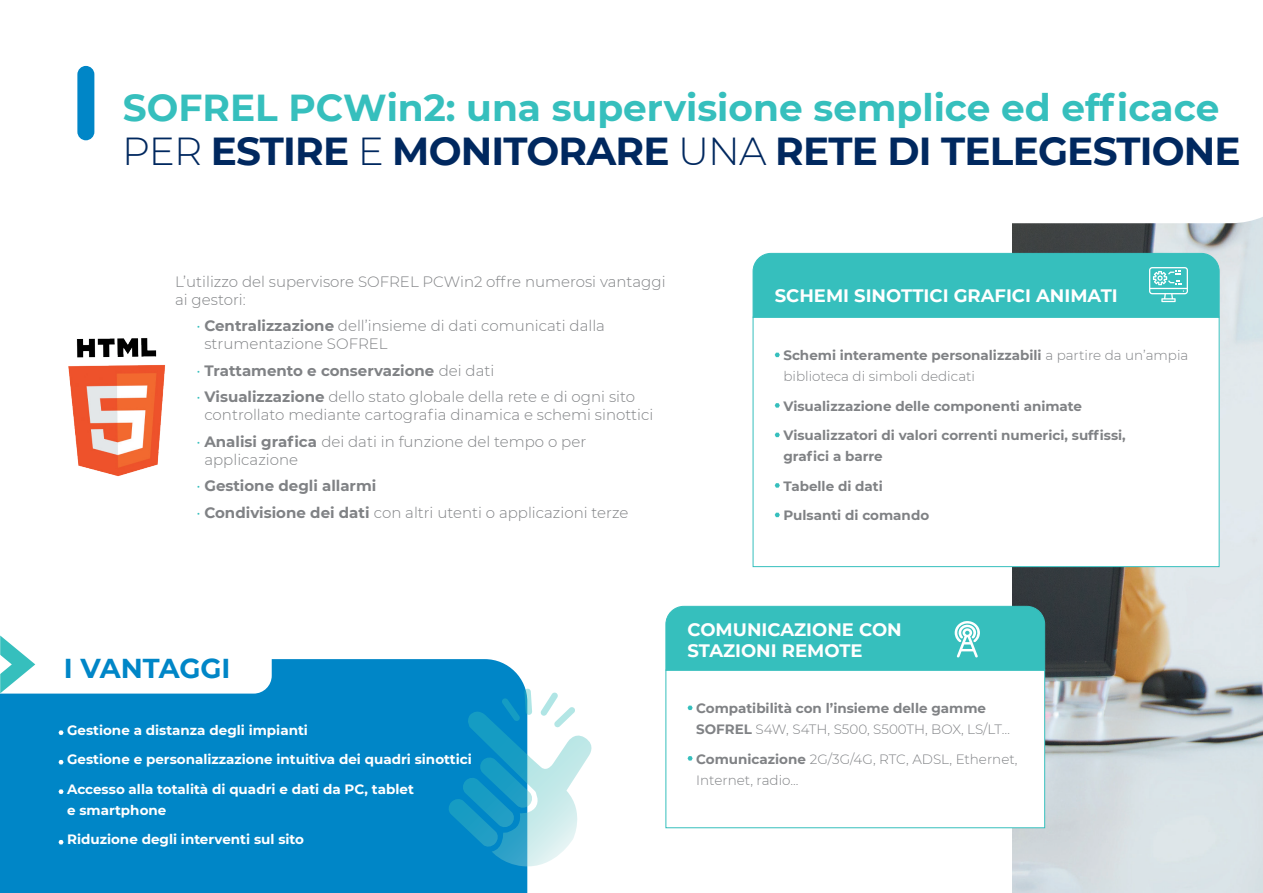
<style>
.page{position:relative;width:1263px;height:893px;background:#fff}
.page>*{position:absolute;margin:0;border:0;box-sizing:border-box;transform-origin:0 0}
.t1{font:700 39px "Montserrat";letter-spacing:-.02em;color:#00285f}
.t2{font:700 37.5px "Montserrat";color:#36bfbd}
.t3{font:700 27.3px "Montserrat";color:#0086c7}
.t4{font:700 18px/21px "Montserrat";color:#fff}
.t5{font:300 15px/18px "Montserrat";color:#808285}
.t6{font:700 15px "Montserrat";color:#808285}
.t7{font:700 13.5px/29.5px "Montserrat";color:#808285}
.t8{font:700 13.5px/29.5px "Montserrat";color:#fff}
.t9{font:300 13.5px/21px "Montserrat";color:#808285}
.s1{font-weight:300}
.s2{color:#36bfbd}
.s3{font-weight:700}
.s4{font-weight:300;color:#36bfbd}
</style>
<div class="page">
<img style="left:1012px;top:223px;width:251px;height:670px">
<div style="left:753px;top:317px;width:466px;height:250px;background:#fff"></div>
<svg style="left:775px;top:353px;width:5px;height:4px"></svg>
<svg style="left:775px;top:403px;width:5px;height:5px"></svg>
<svg style="left:775px;top:433px;width:5px;height:4px"></svg>
<svg style="left:775px;top:483px;width:5px;height:5px"></svg>
<svg style="left:775px;top:513px;width:5px;height:4px"></svg>
<div style="left:753px;top:317px;width:466px;height:250px;border:1px solid #36bfbd"></div>
<div style="left:752px;top:253px;width:468px;height:65px;background:#36bfbd"></div>
<div style="left:0;top:659px;width:527px;height:234px;background:#0086c7"></div>
<div style="left:666px;top:670px;width:379px;height:158px;background:#fff"></div>
<svg style="left:687px;top:706px;width:6px;height:4px"></svg>
<svg style="left:687px;top:756px;width:6px;height:5px"></svg>
<div style="left:665px;top:670px;width:380px;height:158px;border:1px solid #36bfbd"></div>
<div style="left:665px;top:606px;width:380px;height:65px;background:#36bfbd"></div>
<svg style="left:448px;top:689px;width:144px;height:179px"></svg>
<div style="left:77px;top:66px;width:17px;height:74px;background:#0086c7;border-radius:9px"></div>
<img style="left:68px;top:338px;width:98px;height:138px">
<svg style="left:58px;top:730px;width:6px;height:5px"></svg>
<svg style="left:58px;top:760px;width:6px;height:4px"></svg>
<svg style="left:58px;top:789px;width:6px;height:5px"></svg>
<svg style="left:58px;top:840px;width:6px;height:4px"></svg>
<svg style="left:0;top:635px;width:272px;height:59px"></svg>
<h2 class="t2" style="left:123px;top:81px;width:1098px">SOFREL PCWin2: una supervisione semplice ed efficace</h2>
<h1 class="t1" style="left:122px;top:123px;width:1120px"><span class="s1">PER</span> ESTIRE <span class="s1">E</span> MONITORARE <span class="s1">UNA</span> RETE DI TELEGESTIONE</h1>
<p class="t5" style="left:175px;top:272px;width:492px">L’utilizzo del supervisore SOFREL PCWin2 offre numerosi vantaggi ai gestori:</p>
<p class="t5" style="left:204px;top:316px;width:402px;text-indent:-8px"><span class="s2">•</span> <span class="s3">Centralizzazione</span> dell’insieme di dati comunicati dalla strumentazione SOFREL</p>
<p class="t6" style="left:196px;top:360px;width:299px"><span class="s4">•</span> Trattamento e conservazione <span class="s1">dei dati</span></p>
<p class="t5" style="left:204px;top:387px;width:450px;text-indent:-8px"><span class="s2">•</span> <span class="s3">Visualizzazione</span> dello stato globale della rete e di ogni sito controllato mediante cartografia dinamica e schemi sinottici</p>
<p class="t5" style="left:204px;top:432px;width:383px;text-indent:-8px"><span class="s2">•</span> <span class="s3">Analisi grafica</span> dei dati in funzione del tempo o per applicazione</p>
<p class="t6" style="left:196px;top:475px;width:181px"><span class="s4">•</span> Gestione degli allarmi</p>
<p class="t5" style="left:196px;top:503px;width:434px"><span class="s2">•</span> <span class="s3">Condivisione dei dati</span> con altri utenti o applicazioni terze</p>
<p class="t4" style="left:775px;top:284px;width:345px">SCHEMI SINOTTICI GRAFICI ANIMATI</p>
<p class="t9" style="left:783px;top:344px;width:407px"><span class="s3">Schemi interamente personalizzabili</span> a partire da un’ampia biblioteca di simboli dedicati</p>
<p class="t7" style="left:783px;top:390px;width:344px">Visualizzazione delle componenti animate<br>Visualizzatori di valori correnti numerici, suffissi,</p>
<p class="t7" style="left:783px;top:441px;width:147px">grafici a barre<br>Tabelle di dati<br>Pulsanti di comando</p>
<h3 class="t3" style="left:64px;top:648px;width:168px">I VANTAGGI</h3>
<p class="t8" style="left:67px;top:715px;width:406px">Gestione a distanza degli impianti<br>Gestione e personalizzazione intuitiva dei quadri sinottici<br>Accesso alla totalità di quadri e dati da PC, tablet</p>
<p class="t8" style="left:67px;top:795px;width:238px">e smartphone<br>Riduzione degli interventi sul sito</p>
<p class="t4" style="left:687px;top:619px;width:216px">COMUNICAZIONE CON<br>STAZIONI REMOTE</p>
<p class="t7" style="left:696px;top:697px;width:315px;line-height:21px">Compatibilità con l’insieme delle gamme<br>SOFREL <span class="s1">S4W, S4TH, S500, S500TH, BOX, LS/LT…</span></p>
<p class="t9" style="left:696px;top:748px;width:323px"><span class="s3">Comunicazione</span> 2G/3G/4G, RTC, ADSL, Ethernet,<br>Internet, radio...</p>
</div>
